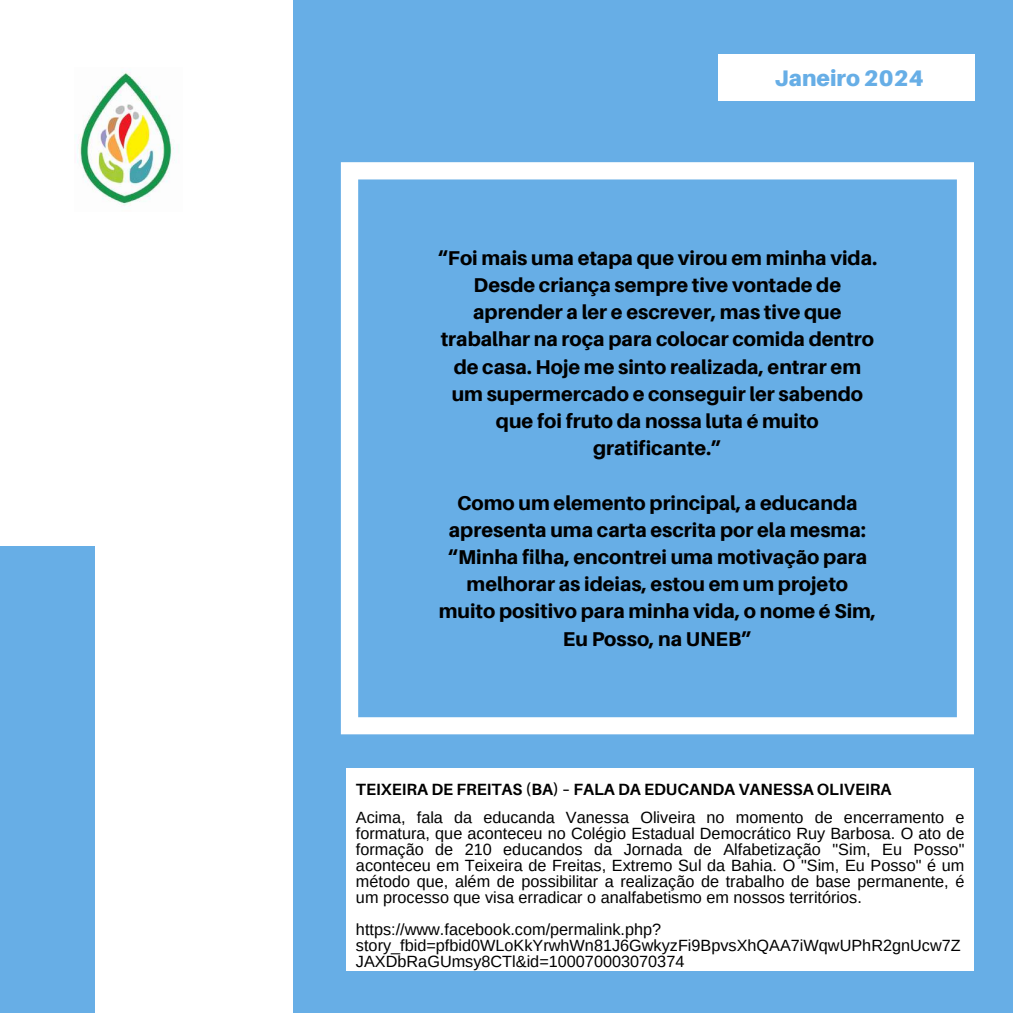
<style>
.page{position:relative;width:1013px;height:1013px;background:#fff}
.page>*{position:absolute;margin:0;border:0;box-sizing:border-box;transform-origin:0 0}
.t1{font:900 22.5px "Aileron";color:#67aee6}
.t2{font:800 20px/27.2px "Aileron";color:#000;text-align:center}
.t3{font:16.25px/16px "Arimo";color:#000;text-align:justify}
.t4{font:700 16.25px "Aileron";color:#000}
</style>
<div class="page">
<div style="left:0;top:0;width:1012px;height:1012px;background:#67aee6"></div>
<div style="left:0;top:0;width:292px;height:1012px;background:#fff"></div>
<div style="left:0;top:546px;width:95px;height:466px;background:#67aee6"></div>
<div style="left:718px;top:54px;width:256px;height:47px;background:#fff"></div>
<img style="left:75px;top:69px;width:100px;height:137px">
<div style="left:346px;top:768px;width:627px;height:202px;background:#fff"></div>
<svg style="left:341px;top:162px;width:633px;height:572px"></svg>
<h1 class="t1" style="left:774px;top:64px;width:151px">Janeiro 2024</h1>
<p class="t2" style="left:437px;top:244px;width:441px">“Foi mais uma etapa que virou em minha vida.<br>Desde criança sempre tive vontade de aprender a ler e escrever, mas tive que trabalhar na roça para colocar comida dentro de casa. Hoje me sinto realizada, entrar em um supermercado e conseguir ler sabendo que foi fruto da nossa luta é muito gratificante.”</p>
<p class="t2" style="left:439px;top:488px;width:439px">Como um elemento principal, a educanda apresenta uma carta escrita por ela mesma: “Minha filha, encontrei uma motivação para melhorar as ideias, estou em um projeto muito positivo para minha vida, o nome é Sim, Eu Posso, na UNEB”</p>
<p class="t4" style="left:356px;top:779px;width:537px">TEIXEIRA DE FREITAS (BA) – FALA DA EDUCANDA VANESSA OLIVEIRA</p>
<p class="t3" style="left:356px;top:809px;width:610px">Acima, fala da educanda Vanessa Oliveira no momento de encerramento e formatura, que aconteceu no Colégio Estadual Democrático Ruy Barbosa. O ato de formação de 210 educandos da Jornada de Alfabetização "Sim, Eu Posso" aconteceu em Teixeira de Freitas, Extremo Sul da Bahia. O "Sim, Eu Posso" é um método que, além de possibilitar a realização de trabalho de base permanente, é um processo que visa erradicar o analfabetismo em nossos territórios.</p>
<p class="t3" style="left:356px;top:921px;width:606px;text-align:left">https://www.facebook.com/permalink.php? story_fbid=pfbid0WLoKkYrwhWn81J6GwkyzFi9BpvsXhQAA7iWqwUPhR2gnUcw7Z<br>JAXDbRaGUmsy8CTl&amp;id=100070003070374</p>
</div>
